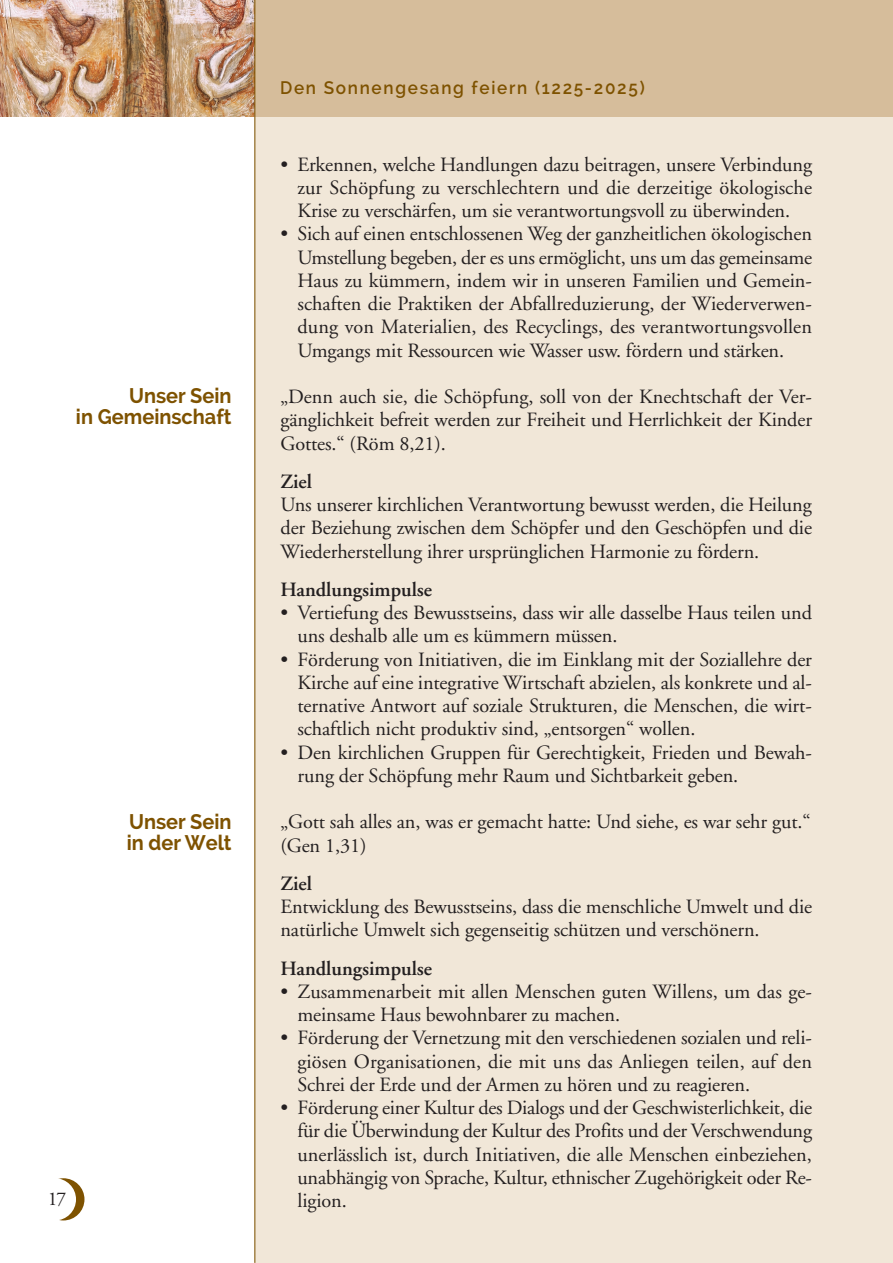
<style>
.page{position:relative;width:893px;height:1263px;background:#fff}
.page>*{position:absolute;margin:0;border:0;box-sizing:border-box;transform-origin:0 0}
.t1{font:700 21px/21px "Raleway";color:#7e5200;text-align:right;scale:.95 1}
.t2{font:20.25px/23.2px "Adobe Garamond";letter-spacing:-.005em;color:#231f20;text-align:justify}
.t3{font:600 20.25px "Adobe Garamond";color:#231f20}
.t4{font:19.5px "Adobe Garamond";color:#231f20}
.t5{font:600 18px "Raleway";letter-spacing:.1em;color:#7e5200;scale:.95 1}
</style>
<div class="page">
<div style="left:256px;top:0;width:636px;height:1263px;background:#f1e7d8"></div>
<div style="left:255px;top:0;width:637px;height:116px;background:#d6bd9b"></div>
<img style="left:0;top:0;width:254px;height:116px">
<div style="left:42px;top:1178px;width:42px;height:42px;background:#7e5200;border-radius:50%"></div>
<div style="left:34px;top:1178px;width:42px;height:42px;background:#fff;border-radius:50%"></div>
<hr style="left:254px;top:0;width:1px;height:1263px;background:#7e5200">
<p class="t1" style="left:76px;top:386px;width:165px">Unser Sein<br>in Gemeinschaft</p>
<p class="t1" style="left:127px;top:811px;width:112px;text-align:left">Unser Sein in der Welt</p>
<p class="t5" style="left:280px;top:80px;width:385px">Den Sonnengesang feiern (1225-2025)</p>
<p class="t2" style="left:297px;top:155px;width:516px;text-indent:-17px">• Erkennen, welche Handlungen dazu beitragen, unsere Verbindung zur Schöpfung zu verschlechtern und die derzeitige ökologische Krise zu verschärfen, um sie verantwortungsvoll zu überwinden.</p>
<p class="t2" style="left:297px;top:224px;width:516px;text-indent:-17px">• Sich auf einen entschlossenen Weg der ganzheitlichen ökologischen Umstellung begeben, der es uns ermöglicht, uns um das gemeinsame Haus zu kümmern, indem wir in unseren Familien und Gemein&shy;schaften die Praktiken der Abfallreduzierung, der Wiederverwen&shy;dung von Materialien, des Recyclings, des verantwortungsvollen Umgangs mit Ressourcen wie Wasser usw. fördern und stärken.</p>
<p class="t2" style="left:280px;top:387px;width:533px">„Denn auch sie, die Schöpfung, soll von der Knechtschaft der Ver&shy;gänglichkeit befreit werden zur Freiheit und Herrlichkeit der Kinder Gottes.“ (Röm 8,21).</p>
<p class="t3" style="left:280px;top:473px;width:33px">Ziel</p>
<p class="t2" style="left:280px;top:495px;width:533px">Uns unserer kirchlichen Verantwortung bewusst werden, die Heilung der Beziehung zwischen dem Schöpfer und den Geschöpfen und die Wiederherstellung ihrer ursprünglichen Harmonie zu fördern.</p>
<p class="t3" style="left:280px;top:581px;width:153px">Handlungsimpulse</p>
<p class="t2" style="left:297px;top:603px;width:516px;text-indent:-17px">• Vertiefung des Bewusstseins, dass wir alle dasselbe Haus teilen und uns deshalb alle um es kümmern müssen.</p>
<p class="t2" style="left:297px;top:650px;width:516px;text-indent:-17px">• Förderung von Initiativen, die im Einklang mit der Soziallehre der Kirche auf eine integrative Wirtschaft abzielen, als konkrete und al&shy;ternative Antwort auf soziale Strukturen, die Menschen, die wirt&shy;schaftlich nicht produktiv sind, „entsorgen“ wollen.</p>
<p class="t2" style="left:297px;top:743px;width:516px;text-indent:-17px">• Den kirchlichen Gruppen für Gerechtigkeit, Frieden und Bewah&shy;rung der Schöpfung mehr Raum und Sichtbarkeit geben.</p>
<p class="t2" style="left:280px;top:812px;width:532px">„Gott sah alles an, was er gemacht hatte: Und siehe, es war sehr gut.“ (Gen 1,31)</p>
<p class="t3" style="left:280px;top:875px;width:33px">Ziel</p>
<p class="t2" style="left:280px;top:897px;width:533px">Entwicklung des Bewusstseins, dass die menschliche Umwelt und die natürliche Umwelt sich gegenseitig schützen und verschönern.</p>
<p class="t3" style="left:280px;top:960px;width:153px">Handlungsimpulse</p>
<p class="t2" style="left:297px;top:982px;width:516px;text-indent:-17px">• Zusammenarbeit mit allen Menschen guten Willens, um das ge&shy;meinsame Haus bewohnbarer zu machen.</p>
<p class="t2" style="left:297px;top:1028px;width:516px;text-indent:-17px">• Förderung der Vernetzung mit den verschiedenen sozialen und reli&shy;giösen Organisationen, die mit uns das Anliegen teilen, auf den Schrei der Erde und der Armen zu hören und zu reagieren.</p>
<p class="t2" style="left:297px;top:1098px;width:516px;text-indent:-17px">• Förderung einer Kultur des Dialogs und der Geschwisterlichkeit, die für die Überwindung der Kultur des Profits und der Verschwendung unerlässlich ist, durch Initiativen, die alle Menschen einbeziehen, unabhängig von Sprache, Kultur, ethnischer Zugehörigkeit oder Re-</p>
<p class="t4" style="left:48px;top:1191px;width:20px">17</p>
<p class="t2" style="left:297px;top:1191px;width:51px">ligion.</p>
</div>
